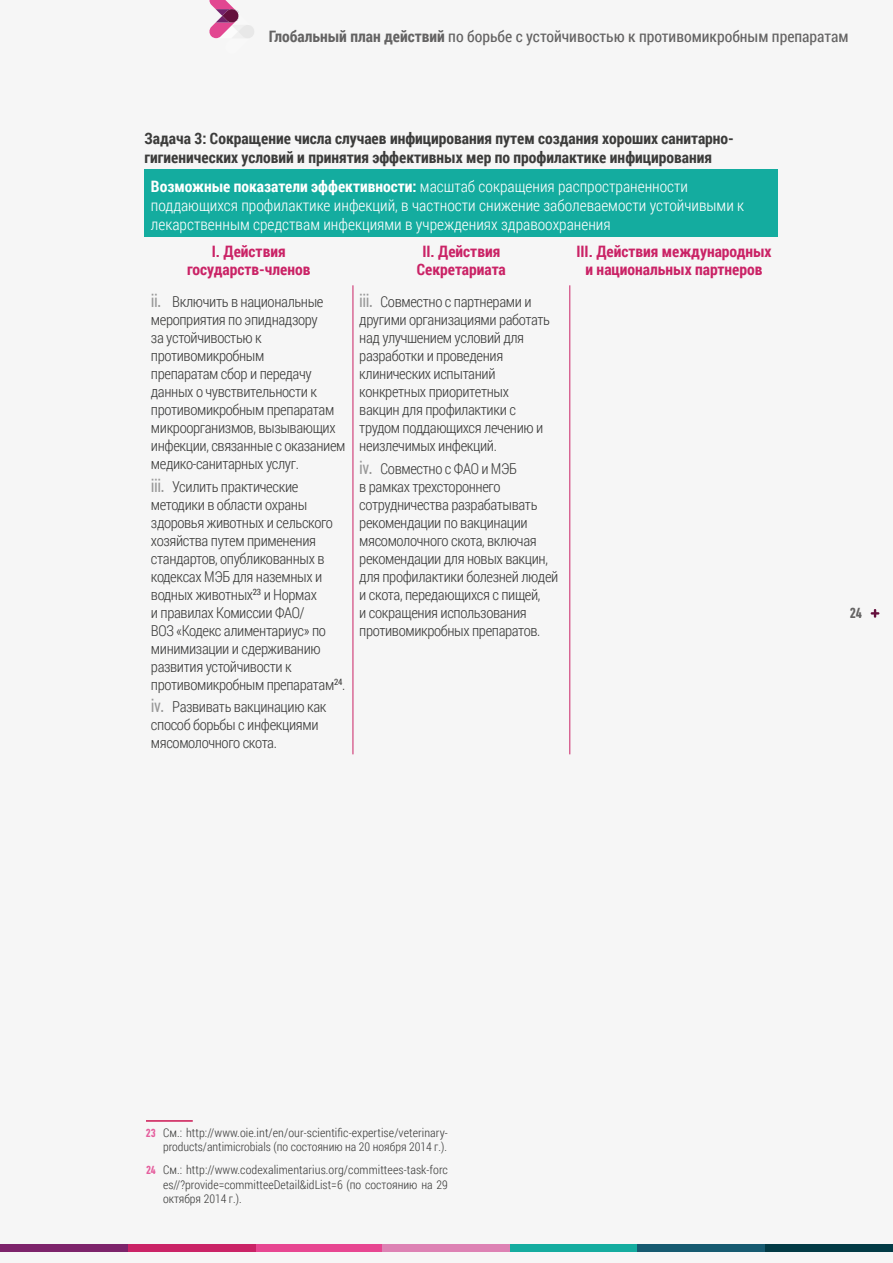
<style>
.page{position:relative;width:893px;height:1263px;background:#f6f6f6}
.page>*{position:absolute;margin:0;border:0;box-sizing:border-box;transform-origin:0 0}
.t1{font:300 15.75px/18.9px "Roboto Condensed";color:#fff}
.t2{font:700 15.75px/18.9px "Roboto Condensed";color:#3c3c3b}
.t3{font:700 15.75px/18.9px "Roboto Condensed";color:#ca2366;text-align:center}
.t4{font:15.75px "Roboto Condensed";color:#646363}
.t5{font:300 15px/18px "Roboto Condensed";letter-spacing:-.025em;color:#3c3c3b}
.t6{font:700 condensed 15px "DIN Next LT Pro";color:#646363}
.t7{font:300 12px/14.4px "Roboto Condensed";color:#3c3c3b;text-align:right}
.s1{font-weight:700}
.s2{font-family:"DIN Next LT Pro";font-weight:400;font-stretch:condensed;font-size:19.5px;color:#989898}
.s3{font-family:"DIN Next LT Pro";font-weight:700;font-stretch:condensed;color:#e55f9e}
</style>
<div class="page">
<div style="left:255px;top:1244px;width:128px;height:7px;background:#e74691"></div>
<div style="left:128px;top:1244px;width:127px;height:7px;background:#ca2366"></div>
<div style="left:0;top:1244px;width:127px;height:7px;background:#7d246b"></div>
<div style="left:383px;top:1244px;width:127px;height:7px;background:#dd82b4"></div>
<div style="left:510px;top:1244px;width:128px;height:7px;background:#14ac9f"></div>
<div style="left:638px;top:1244px;width:127px;height:7px;background:#165a70"></div>
<div style="left:766px;top:1244px;width:127px;height:7px;background:#023a45"></div>
<hr style="left:146px;top:1120px;width:47px;height:2px;background:#cc1552">
<div style="left:145px;top:169px;width:633px;height:67px;background:#14ac9f"></div>
<hr style="left:353px;top:285px;width:1px;height:469px;background:#ca2366">
<hr style="left:570px;top:285px;width:1px;height:469px;background:#ca2366">
<svg style="left:209px;top:0;width:45px;height:39px"></svg>
<svg style="left:871px;top:609px;width:8px;height:9px"></svg>
<p class="t4" style="left:269px;top:25px;width:581px"><span class="s1">Глобальный план действий</span> по борьбе с устойчивостью к противомикробным препаратам</p>
<p class="t2" style="left:145px;top:128px;width:591px">Задача 3: Сокращение числа случаев инфицирования путем создания хороших санитарно&shy;гигиенических условий и принятия эффективных мер по профилактике инфицирования</p>
<p class="t1" style="left:151px;top:177px;width:595px"><span class="s1">Возможные показатели эффективности:</span> масштаб сокращения распространенности поддающихся профилактике инфекций, в частности снижение заболеваемости устойчивыми к лекарственным средствам инфекциями в учреждениях здравоохранения</p>
<p class="t3" style="left:187px;top:241px;width:125px">I. Действия государств-членов</p>
<p class="t3" style="left:417px;top:241px;width:90px">II. Действия<br>Секретариата</p>
<p class="t3" style="left:576px;top:241px;width:197px">III. Действия международных и национальных партнеров</p>
<p class="t5" style="left:151px;top:293px;width:196px"><span class="s2">ii.</span> Включить в национальные мероприятия по эпиднадзору<br>за устойчивостью к противомикробным<br>препаратам сбор и передачу данных о чувствительности к противомикробным препаратам микроорганизмов, вызывающих инфекции, связанные с оказанием медико-санитарных услуг.</p>
<p class="t5" style="left:151px;top:477px;width:196px"><span class="s2">iii.</span> Усилить практические методики в области охраны здоровья животных и сельского хозяйства путем применения стандартов, опубликованных в кодексах МЭБ для наземных и водных животных<sup>23</sup> и Нормах<br>и правилах Комиссии ФАО/<br>ВОЗ «Кодекс алиментариус» по минимизации и сдерживанию развития устойчивости к противомикробным препаратам<sup>24</sup>.</p>
<p class="t5" style="left:151px;top:697px;width:177px"><span class="s2">iv.</span> Развивать вакцинацию как способ борьбы с инфекциями мясомолочного скота.</p>
<p class="t5" style="left:359px;top:293px;width:192px"><span class="s2">iii.</span> Совместно с партнерами и другими организациями работать над улучшением условий для разработки и проведения клинических испытаний конкретных приоритетных вакцин для профилактики с трудом поддающихся лечению и неизлечимых инфекций.</p>
<p class="t5" style="left:359px;top:459px;width:201px"><span class="s2">iv.</span> Совместно с ФАО и МЭБ<br>в рамках трехстороннего сотрудничества разрабатывать рекомендации по вакцинации мясомолочного скота, включая рекомендации для новых вакцин, для профилактики болезней людей и скота, передающихся с пищей,<br>и сокращения использования противомикробных препаратов.</p>
<p class="t6" style="left:850px;top:604px;width:14px">24</p>
<p class="t7" style="left:146px;top:1125px;width:303px"><span class="s3">23</span> См.: http://www.oie.int/en/our-scientific-expertise/veterinary&shy;products/antimicrobials (по состоянию на 20 ноября 2014 г.).</p>
<p class="t7" style="left:163px;top:1162px;width:286px;text-align:justify;text-indent:-17px"><span class="s3">24</span> См.: http://www.codexalimentarius.org/committees-task-forc es//?provide=committeeDetail&amp;idList=6 (по состоянию на 29 октября 2014 г.).</p>
</div>
